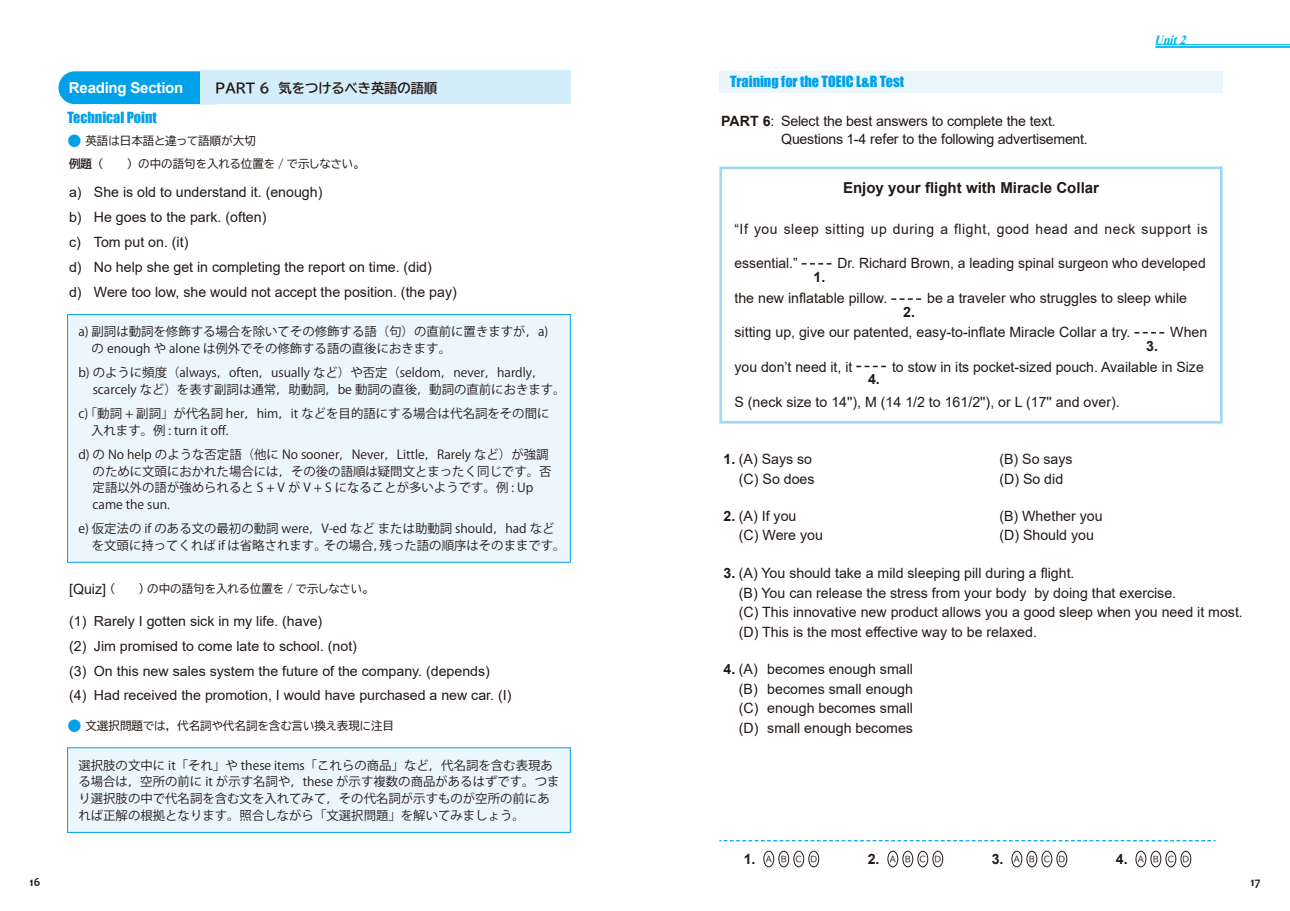
<style>
.page{position:relative;width:1290px;height:911px;background:#fff}
.page>*{position:absolute;margin:0;border:0;box-sizing:border-box;transform-origin:0 0}
.t1{font:700 15px "Arial";color:#231916}
.t2{font:700 15px "Arial";letter-spacing:-.015em;color:#fff}
.t3{font:14.12px/19.5px "Arial";color:#231916}
.t4{font:14.12px "Arial";letter-spacing:.04em;color:#231916}
.t5{font:14.12px "Impact";color:#00a1e9}
.t6{font:700 14.12px "Arial";color:#231916}
.t7{font:13.88px/24.8px "Arial";color:#231916}
.t8{font:13.25px "BIZ UDP Gothic Bold";color:#231916}
.t9{font:12.38px/16.9px "Koz Go Pro";color:#231916}
.t10{font:italic 700 12.38px "Times New Roman";color:#00b4ed}
.t11{font:700 12.38px "Candara";color:#231916}
.t12{font:11.5px/23px "BIZ UDP Gothic";color:#231916}
.t13{font:8px "BIZ UDP Gothic";letter-spacing:1.095em;color:#231916}
.s1{font-family:"Koz Min Pr 6 N";font-size:14.12px;color:#00a1e9}
.s2{font-family:"BIZ UDP Gothic Bold"}
.s3{font-size:13.88px}
.s4{font-family:"Arial";font-size:14.12px}
.s5{font-weight:700}
.s6{font-family:"Arial";font-weight:700;font-size:14.12px}
</style>
<div class="page">
<hr style="left:1155px;top:44px;width:135px;height:1px;background:#00b4ed">
<hr style="left:1155px;top:46px;width:135px;height:2px;background:#00b4ed">
<svg style="left:719px;top:840px;width:496px;height:1px"></svg>
<div style="left:763px;top:850px;width:11px;height:17px;border:1px solid #231916;border-radius:50%"></div>
<div style="left:778px;top:850px;width:11px;height:17px;border:1px solid #231916;border-radius:50%"></div>
<div style="left:793px;top:850px;width:11px;height:17px;border:1px solid #231916;border-radius:50%"></div>
<div style="left:808px;top:850px;width:11px;height:17px;border:1px solid #231916;border-radius:50%"></div>
<div style="left:887px;top:850px;width:11px;height:17px;border:1px solid #231916;border-radius:50%"></div>
<div style="left:902px;top:850px;width:11px;height:17px;border:1px solid #231916;border-radius:50%"></div>
<div style="left:917px;top:850px;width:11px;height:17px;border:1px solid #231916;border-radius:50%"></div>
<div style="left:932px;top:850px;width:11px;height:17px;border:1px solid #231916;border-radius:50%"></div>
<div style="left:1011px;top:850px;width:11px;height:17px;border:1px solid #231916;border-radius:50%"></div>
<div style="left:1026px;top:850px;width:11px;height:17px;border:1px solid #231916;border-radius:50%"></div>
<div style="left:1041px;top:850px;width:11px;height:17px;border:1px solid #231916;border-radius:50%"></div>
<div style="left:1056px;top:850px;width:11px;height:17px;border:1px solid #231916;border-radius:50%"></div>
<div style="left:1135px;top:850px;width:11px;height:17px;border:1px solid #231916;border-radius:50%"></div>
<div style="left:1150px;top:850px;width:11px;height:17px;border:1px solid #231916;border-radius:50%"></div>
<div style="left:1165px;top:850px;width:11px;height:17px;border:1px solid #231916;border-radius:50%"></div>
<div style="left:1180px;top:850px;width:11px;height:17px;border:1px solid #231916;border-radius:50%"></div>
<div style="left:58px;top:71px;width:142px;height:33px;background:#00a1e9"></div>
<div style="left:200px;top:71px;width:370px;height:33px;background:#d3edfb"></div>
<div style="left:68px;top:314px;width:502px;height:248px;background:#ebf6fd"></div>
<div style="left:67px;top:314px;width:503px;height:248px;border:1px solid #00a1e9"></div>
<div style="left:68px;top:747px;width:502px;height:85px;background:#ebf6fd"></div>
<div style="left:719px;top:71px;width:503px;height:21px;background:#ebf6fd"></div>
<svg style="left:802px;top:263px;width:29px;height:1px"></svg>
<svg style="left:891px;top:298px;width:30px;height:2px"></svg>
<svg style="left:1134px;top:332px;width:30px;height:1px"></svg>
<svg style="left:856px;top:366px;width:30px;height:1px"></svg>
<div style="left:719px;top:167px;width:503px;height:256px;border:3px solid #9fd9f6"></div>
<p class="t11" style="left:30px;top:874px;width:12px">16</p>
<p class="t2" style="left:69px;top:77px;width:116px">Reading Section</p>
<p class="t8" style="left:215px;top:81px;width:224px">PART 6 気をつけるべき英語の語順</p>
<p class="t5" style="left:67px;top:107px;width:91px">Technical Point</p>
<p class="t12" style="left:67px;top:129px;width:295px"><span class="s1">⃝</span> 英語は日本語と違って語順が大切<br><span class="s2">例題</span>（　　　）の中の語句を入れる位置を / で示しなさい。</p>
<p class="t3" style="left:69px;top:180px;width:389px;line-height:24.8px"><span class="s3">a)</span> She is old to understand it. (enough)<br><span class="s3">b)</span> He goes to the park. (often)<br><span class="s3">c)</span> Tom put on. (it)<br><span class="s3">d)</span> No help she get in completing the report on time. (did)<br><span class="s3">d)</span> Were too low, she would not accept the position. (the pay)</p>
<p class="t9" style="left:92px;top:324px;width:458px;text-indent:-13px">a) 副詞は動詞を修飾する場合を除いてその修飾する語（句）の直前に置きますが，a)の enough や alone は例外でその修飾する語の直後におきます。</p>
<p class="t9" style="left:93px;top:364px;width:474px;text-indent:-14px">b) のように頻度（always，often，usually など）や否定（seldom，never，hardly，scarcely など）を表す副詞は通常，助動詞，be 動詞の直後，動詞の直前におきます。</p>
<p class="t9" style="left:91px;top:405px;width:460px;text-indent:-13px">c) 「動詞 + 副詞」が代名詞 her，him，it などを目的語にする場合は代名詞をその間に入れます。例 : turn it off.</p>
<p class="t9" style="left:93px;top:446px;width:460px;text-indent:-14px">d) の No help のような否定語（他に No sooner，Never，Little，Rarely など）が強調のために文頭におかれた場合には，その後の語順は疑問文とまったく同じです。否定語以外の語が強められると S + V が V + S になることが多いようです。例 : Up came the sun.</p>
<p class="t9" style="left:92px;top:520px;width:475px;text-indent:-13px">e) 仮定法の if のある文の最初の動詞 were，V-ed など または助動詞 should，had などを文頭に持ってくれば if は省略されます。その場合，残った語の順序はそのままです。</p>
<p class="t12" style="left:69px;top:577px;width:302px"><span class="s4">[Quiz]</span> (　　　) の中の語句を入れる位置を / で示しなさい。</p>
<p class="t7" style="left:69px;top:608px;width:444px">(1) Rarely I gotten sick in my life. (have)<br>(2) Jim promised to come late to school. (not)<br>(3) On this new sales system the future of the company. (depends)<br>(4) Had received the promotion, I would have purchased a new car. (I)</p>
<p class="t12" style="left:67px;top:714px;width:328px"><span class="s1">⃝</span> 文選択問題では，代名詞や代名詞を含む言い換え表現に注目</p>
<p class="t9" style="left:78px;top:757px;width:483px">選択肢の文中に it「それ」や these items「これらの商品」など，代名詞を含む表現ある場合は，空所の前に it が示す名詞や，these が示す複数の商品があるはずです。つまり選択肢の中で代名詞を含む文を入れてみて，その代名詞が示すものが空所の前にあれば正解の根拠となります。照合しながら「文選択問題」を解いてみましょう。</p>
<p class="t5" style="left:730px;top:71px;width:176px">Training for the TOEIC L&amp;R Test</p>
<p class="t3" style="left:781px;top:113px;width:308px;line-height:17.8px;text-indent:-60px"><span class="s5">PART 6</span>: Select the best answers to complete the text.<br>Questions 1-4 refer to the following advertisement.</p>
<p class="t10" style="left:1154px;top:31px;width:38px">Unit2</p>
<p class="t1" style="left:843px;top:177px;width:258px">Enjoy your flight with Miracle Collar</p>
<p class="t4" style="left:734px;top:219px;width:475px">“If you sleep sitting up during a flight, good head and neck support is</p>
<p class="t3" style="left:734px;top:253px;width:65px">essential.”</p>
<p class="t6" style="left:813px;top:267px;width:13px">1.</p>
<p class="t3" style="left:837px;top:253px;width:370px">Dr. Richard Brown, a leading spinal surgeon who developed</p>
<p class="t3" style="left:734px;top:288px;width:154px">the new inflatable pillow.</p>
<p class="t6" style="left:903px;top:302px;width:13px">2.</p>
<p class="t3" style="left:927px;top:288px;width:261px">be a traveler who struggles to sleep while</p>
<p class="t3" style="left:734px;top:322px;width:397px">sitting up, give our patented, easy-to-inflate Miracle Collar a try.</p>
<p class="t6" style="left:1146px;top:335px;width:13px">3.</p>
<p class="t3" style="left:1170px;top:322px;width:39px">When</p>
<p class="t3" style="left:892px;top:357px;width:313px">to stow in its pocket-sized pouch. Available in Size</p>
<p class="t3" style="left:734px;top:392px;width:387px">S (neck size to 14''), M (14 1/2 to 161/2''), or L (17'' and over).</p>
<p class="t3" style="left:734px;top:357px;width:119px">you don’t need it, it</p>
<p class="t6" style="left:868px;top:369px;width:13px">4.</p>
<p class="t3" style="left:723px;top:449px;width:90px"><span class="s5">1.</span> (A) Says so</p>
<p class="t3" style="left:999px;top:449px;width:75px">(B) So says</p>
<p class="t3" style="left:739px;top:469px;width:77px">(C) So does</p>
<p class="t3" style="left:999px;top:469px;width:65px">(D) So did</p>
<p class="t3" style="left:723px;top:506px;width:74px"><span class="s5">2.</span> (A) If you</p>
<p class="t3" style="left:999px;top:506px;width:105px">(B) Whether you</p>
<p class="t3" style="left:739px;top:525px;width:86px">(C) Were you</p>
<p class="t3" style="left:999px;top:525px;width:96px">(D) Should you</p>
<p class="t3" style="left:739px;top:563px;width:505px;text-indent:-15px"><span class="s5">3.</span> (A) You should take a mild sleeping pill during a flight.<br>(B) You can release the stress from your body by doing that exercise.<br>(C) This innovative new product allows you a good sleep when you need it most. (D) This is the most effective way to be relaxed.</p>
<p class="t3" style="left:739px;top:659px;width:176px;text-align:justify;text-indent:-15px"><span class="s5">4.</span> (A) becomes enough small (B) becomes small enough (C) enough becomes small (D) small enough becomes</p>
<p class="t13" style="left:744px;top:855px;width:75px"><span class="s6">1.</span> ABCD</p>
<p class="t13" style="left:868px;top:855px;width:75px"><span class="s6">2.</span> ABCD</p>
<p class="t13" style="left:992px;top:855px;width:75px"><span class="s6">3.</span> ABCD</p>
<p class="t13" style="left:1116px;top:855px;width:75px"><span class="s6">4.</span> ABCD</p>
<p class="t11" style="left:1250px;top:874px;width:11px">17</p>
</div>
